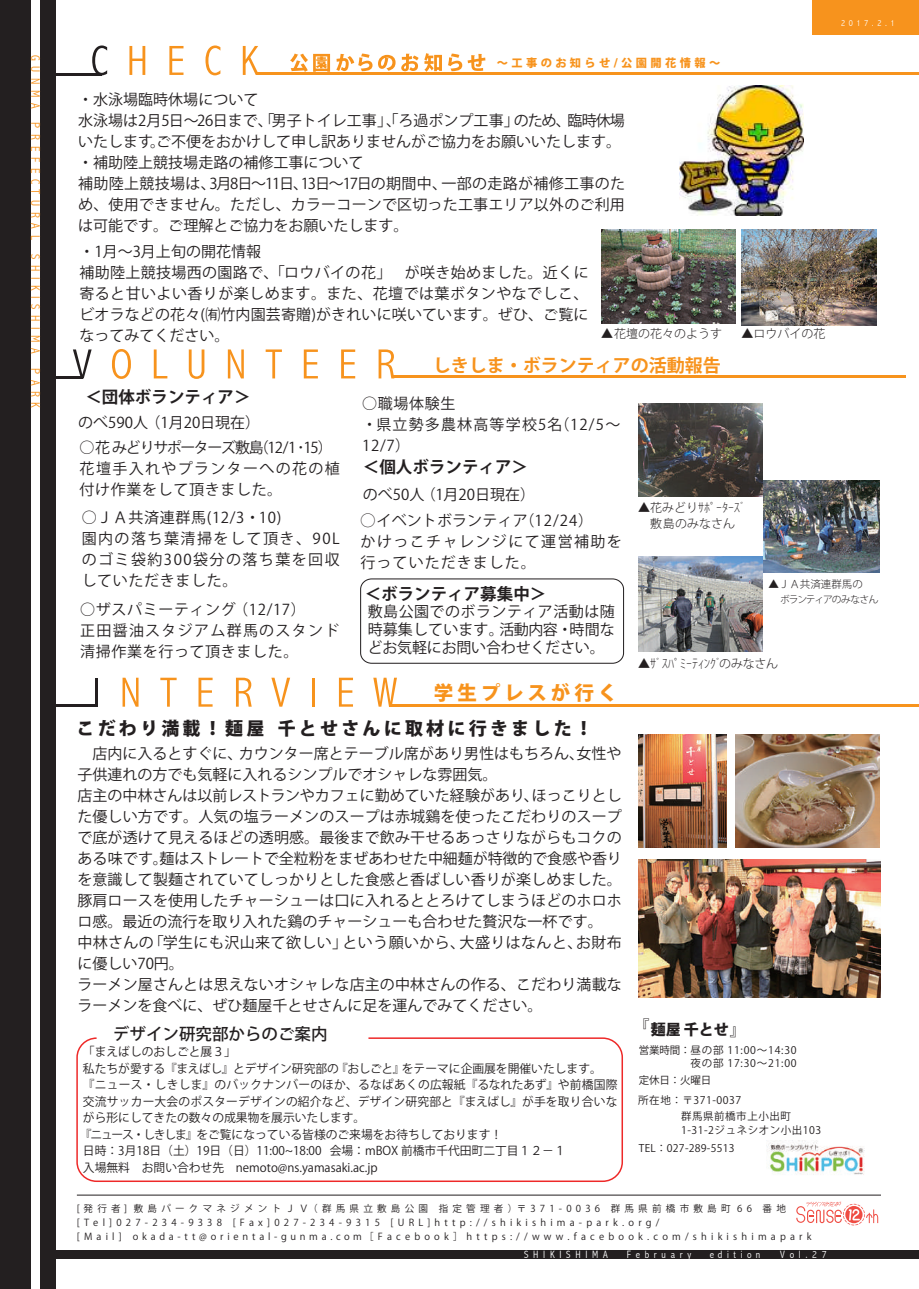
<style>
.page{position:relative;width:919px;height:1289px;background:#fff}
.page>*{position:absolute;margin:0;border:0;box-sizing:border-box;transform-origin:0 0}
.t1{font:800 19.5px "Koz Go Pro";letter-spacing:.2em;color:#f7931d}
.t2{font:800 18px "Koz Go Pro";letter-spacing:.18em;color:#231f20}
.t3{font:700 18px "Koz Go Pro";color:#f7931d}
.t4{font:700 16.5px "Koz Go Pro";color:#231f20}
.t5{font:500 16.5px "Koz Go Pro";color:#231f20}
.t6{font:15px/21px "Koz Go Pro";letter-spacing:.01em;color:#231f20}
.t7{font:15px/21px "Koz Go Pro";letter-spacing:.04em;color:#231f20}
.t8{font:15px/21px "Koz Go Pro";letter-spacing:.095em;color:#231f20}
.t9{font:15px/21px "Koz Go Pro";letter-spacing:.065em;color:#231f20}
.t10{font:15px/21px "Koz Go Pro";letter-spacing:.08em;color:#231f20}
.t11{font:800 15px "Koz Go Pro";color:#231f20}
.t12{font:300 condensed 12.75px "Abadi";letter-spacing:.44em;color:#f7931d}
.t13{font:12px/16.5px "Koz Go Pro";color:#231f20}
.t14{font:300 12px/15.8px "Koz Go Pro";color:#231f20;text-align:center}
.t15{font:800 11.25px "Koz Go Pro";letter-spacing:.3em;color:#f7931d}
.t16{font:300 condensed 10.65px "Abadi";letter-spacing:.44em;color:#fff}
.t17{font:10.5px/16.4px "Koz Go Pro";letter-spacing:.05em;color:#231f20}
.t18{font:10.5px/12.6px "Koz Go Pro";letter-spacing:.075em;color:#231f20;text-align:right}
.t19{font:10.5px "Koz Go Pro";letter-spacing:.025em;color:#231f20}
.t20{font:300 10.5px "Koz Go Pro";color:#231f20}
.t21{font:300 9.75px "Koz Go Pro";letter-spacing:-.12em;color:#231f20}
.t22{font:9.6px/13.8px "Koz Go Pro";letter-spacing:.44em;color:#231f20}
.t23{font:300 condensed 9px "Abadi";color:#fff}
.s1{font-weight:400}
</style>
<div class="page">
<img style="left:679px;top:85px;width:124px;height:130px">
<img style="left:601px;top:229px;width:134px;height:94px">
<img style="left:741px;top:229px;width:135px;height:96px">
<img style="left:638px;top:403px;width:124px;height:93px">
<img style="left:763px;top:480px;width:116px;height:92px">
<img style="left:638px;top:556px;width:124px;height:95px">
<img style="left:638px;top:860px;width:242px;height:137px">
<img style="left:735px;top:735px;width:144px;height:112px">
<img style="left:638px;top:735px;width:88px;height:112px">
<div style="left:0;top:0;width:55px;height:1288px;background:#231f20"></div>
<div style="left:31px;top:0;width:9px;height:1288px;background:#fff"></div>
<div style="left:812px;top:0;width:106px;height:34px;background:#f7931d"></div>
<div style="left:51px;top:1249px;width:867px;height:9px;background:#231f20"></div>
<hr style="left:77px;top:1194px;width:803px;height:1px;background:#231f20">
<svg style="left:290px;top:54px;width:40px;height:18px"></svg>
<svg style="left:336px;top:54px;width:36px;height:17px"></svg>
<svg style="left:378px;top:55px;width:17px;height:16px"></svg>
<svg style="left:401px;top:54px;width:17px;height:17px"></svg>
<svg style="left:424px;top:53px;width:18px;height:19px"></svg>
<svg style="left:448px;top:54px;width:37px;height:17px"></svg>
<svg style="left:92px;top:45px;width:15px;height:30px"></svg>
<svg style="left:129px;top:46px;width:16px;height:29px"></svg>
<svg style="left:169px;top:46px;width:14px;height:29px"></svg>
<svg style="left:205px;top:45px;width:15px;height:30px"></svg>
<svg style="left:243px;top:46px;width:15px;height:29px"></svg>
<hr style="left:256px;top:72px;width:662px;height:3px;background:#f7931d">
<hr style="left:51px;top:73px;width:51px;height:2px;background:#231f20">
<hr style="left:389px;top:704px;width:529px;height:2px;background:#f7931d">
<hr style="left:55px;top:704px;width:43px;height:2px;background:#231f20">
<hr style="left:95px;top:677px;width:3px;height:29px;background:#231f20">
<svg style="left:122px;top:677px;width:16px;height:29px"></svg>
<svg style="left:160px;top:677px;width:17px;height:29px"></svg>
<svg style="left:198px;top:677px;width:14px;height:29px"></svg>
<svg style="left:236px;top:677px;width:16px;height:29px"></svg>
<svg style="left:271px;top:677px;width:19px;height:29px"></svg>
<hr style="left:312px;top:677px;width:3px;height:29px;background:#f7931d">
<svg style="left:339px;top:677px;width:14px;height:29px"></svg>
<svg style="left:373px;top:677px;width:24px;height:29px"></svg>
<hr style="left:392px;top:375px;width:514px;height:3px;background:#f7931d">
<hr style="left:41px;top:376px;width:42px;height:2px;background:#231f20">
<svg style="left:73px;top:349px;width:19px;height:29px"></svg>
<svg style="left:112px;top:349px;width:19px;height:30px"></svg>
<svg style="left:154px;top:349px;width:13px;height:29px"></svg>
<svg style="left:189px;top:349px;width:15px;height:30px"></svg>
<svg style="left:228px;top:349px;width:16px;height:29px"></svg>
<svg style="left:265px;top:349px;width:17px;height:29px"></svg>
<svg style="left:304px;top:349px;width:14px;height:29px"></svg>
<svg style="left:341px;top:349px;width:14px;height:29px"></svg>
<svg style="left:378px;top:349px;width:16px;height:29px"></svg>
<div style="left:360px;top:578px;width:264px;height:85px;border:1px solid #231f20;border-radius:11px"></div>
<img style="left:766px;top:1140px;width:99px;height:35px">
<svg style="left:796px;top:1201px;width:82px;height:24px"></svg>
<div style="left:76px;top:1037px;width:547px;height:144px;border:2px solid #ee2928;border-radius:19px"></div>
<p class="t12" style="left:43px;top:55px;width:355px;rotate:90deg">GUNMA PREFECTURAL SHIKISHIMA PARK</p>
<p class="t15" style="left:497px;top:55px;width:225px">～工事のお知らせ/公園開花情報～</p>
<p class="t6" style="left:78px;top:89px;width:548px">・水泳場臨時休場について<br>水泳場は2月5日～26日まで、「男子トイレ工事」「ろ過ポンプ工事」のため、臨時休場</p>
<p class="t6" style="left:78px;top:110px;width:548px;text-indent:308px">、<br>いたします。ご不便をおかけして申し訳ありませんがご協力をお願いいたします。・補助陸上競技場走路の補修工事について<br>補助陸上競技場は、3月8日～11日、13日～17日の期間中、一部の走路が補修工事のため、使用できません。ただし、カラーコーンで区切った工事エリア以外のご利用は可能です。ご理解とご協力をお願いたします。　　</p>
<p class="t6" style="left:79px;top:241px;width:510px">・1月～3月上旬の開花情報<br>補助陸上競技場西の園路で、「ロウバイの花」　が咲き始めました。近くに寄ると甘いよい香りが楽しめます。また、花壇では葉ボタンやなでしこ、ビオラなどの花々(㈲竹内園芸寄贈)がきれいに咲いています。ぜひ、ご覧になってみてください。</p>
<p class="t14" style="left:601px;top:326px;width:123px">▲花壇の花々のようす</p>
<p class="t14" style="left:741px;top:326px;width:86px">▲ロウバイの花</p>
<p class="t3" style="left:432px;top:353px;width:289px">しきしま・ボランティアの活動報告</p>
<p class="t23" style="left:841px;top:18px;width:55px">2017.2.1</p>
<p class="t4" style="left:85px;top:386px;width:166px">＜団体ボランティア＞</p>
<p class="t6" style="left:78px;top:412px;width:183px">のべ590人（1月20日現在）</p>
<p class="t7" style="left:80px;top:437px;width:262px">○花みどりサポーターズ敷島（12/1･15）花壇手入れやプランターへの花の植付け作業をして頂きました。</p>
<p class="t8" style="left:82px;top:507px;width:259px">○ＪＡ共済連群馬(12/3・10)<br>園内の落ち葉清掃をして頂き、90Lのゴミ袋約300袋分の落ち葉を回収していただきました。</p>
<p class="t7" style="left:80px;top:599px;width:261px">○ザスパミーティング（12/17）<br>正田醤油スタジアム群馬のスタンド清掃作業を行って頂きました。</p>
<p class="t10" style="left:362px;top:393px;width:259px">○職場体験生<br>・県立勢多農林高等学校5名（12/5～<br>12/7）</p>
<p class="t4" style="left:363px;top:456px;width:166px">＜個人ボランティア＞</p>
<p class="t6" style="left:363px;top:484px;width:174px">のべ50人（1月20日現在）</p>
<p class="t9" style="left:360px;top:510px;width:263px">◯イベントボランティア（12/24）<br>かけっこチャレンジにて運営補助を行っていただきました。</p>
<p class="t4" style="left:365px;top:583px;width:183px">＜ボランティア募集中＞</p>
<p class="t6" style="left:367px;top:603px;width:249px;line-height:18px;text-align:justify">敷島公園でのボランティア活動は随時募集しています。活動内容・時間などお気軽にお問い合わせください。</p>
<h1 class="t1" style="left:434px;top:680px;width:185px">学生プレスが行く</h1>
<p class="t2" style="left:76px;top:716px;width:518px">こだわり満載！麺屋 千とせさんに取材に行きました！</p>
<p class="t6" style="left:77px;top:743px;width:546px">　店内に入るとすぐに、カウンター席とテーブル席があり男性はもちろん、女性や子供連れの方でも気軽に入れるシンプルでオシャレな雰囲気。<br>店主の中林さんは以前レストランやカフェに勤めていた経験があり、ほっこりとした優しい方です。人気の塩ラーメンのスープは赤城鷄を使ったこだわりのスープで底が透けて見えるほどの透明感。最後まで飲み干せるあっさりながらもコクのある味です。麺はストレートで全粒粉をまぜあわせた中細麺が特徴的で食感や香りを意識して製麺されていてしっかりとした食感と香ばしい香りが楽しめました。豚肩ロースを使用したチャーシューは口に入れるととろけてしまうほどのホロホロ感。最近の流行を取り入れた鷄のチャーシューも合わせた贅沢な一杯です。<br>中林さんの「学生にも沢山来て欲しい」という願いから、大盛りはなんと、お財布に優しい70円。<br>ラーメン屋さんとは思えないオシャレな店主の中林さんの作る、こだわり満載なラーメンを食べに、ぜひ麺屋千とせさんに足を運んでみてください。</p>
<p class="t13" style="left:80px;top:1043px;width:539px">「まえばしのおしごと展３」<br>私たちが愛する『まえばし』とデザイン研究部の『おしごと』をテーマに企画展を開催いたします。<br>『ニュース・しきしま』のバックナンバーのほか、るなぱあくの広報紙『るなれたあず』や前橋国際交流サッカー大会のポスターデザインの紹介など、デザイン研究部と『まえばし』が手を取り合いながら形にしてきたの数々の成果物を展示いたします。<br>『ニュース・しきしま』をご覧になっている皆様のご来場をお待ちしております！<br>日時：3月18日（土）19日（日）11:00~18:00 会場：mBOX 前橋市千代田町二丁目１２－１<br>入場無料　お問い合わせ先　nemoto@ns.yamasaki.ac.jp</p>
<p class="t5" style="left:113px;top:1023px;width:216px">デザイン研究部からのご案内</p>
<p class="t14" style="left:638px;top:500px;width:109px">▲花みどりｻﾎﾟｰﾀｰｽﾞ敷島のみなさん</p>
<p class="t20" style="left:768px;top:577px;width:96px">▲ＪＡ共済連群馬の</p>
<p class="t21" style="left:780px;top:593px;width:100px">ボランティアのみなさん</p>
<p class="t14" style="left:638px;top:656px;width:142px">▲ｻﾞｽﾊﾟﾐｰﾃｨﾝｸﾞのみなさん</p>
<p class="t11" style="left:634px;top:1019px;width:112px"><sup>『</sup>麺屋 千とせ<span class="s1">』</span></p>
<p class="t17" style="left:639px;top:1072px;width:74px">定休日：火曜日</p>
<p class="t18" style="left:639px;top:1044px;width:159px">営業時間：昼の部 11:00～14:30夜の部 17:30～21:00</p>
<p class="t17" style="left:681px;top:1091px;width:111px;text-indent:-43px">所在地：〒371-0037<br>群馬県前橋市上小出町</p>
<p class="t17" style="left:681px;top:1121px;width:142px">1-31-2ジュネシオン小出103</p>
<p class="t19" style="left:639px;top:1140px;width:97px">TEL：027-289-5513</p>
<p class="t22" style="left:77px;top:1202px;width:710px">[発行者] 敷島パークマネジメントＪＶ（群馬県立敷島公園 指定管理者）〒371-0036 群馬県前橋市敷島町 66 番地[Tel]027-234-9338 [Fax]027-234-9315 [URL]http://shikishima-park.org/</p>
<p class="t22" style="left:77px;top:1229px;width:736px">[Mail] okada-tt@oriental-gunma.com［Facebook］https://www.facebook.com/shikishimapark</p>
<p class="t16" style="left:524px;top:1248px;width:85px">SHIKISHIMA</p>
<p class="t16" style="left:626px;top:1248px;width:66px">February</p>
<p class="t16" style="left:710px;top:1248px;width:52px">edition</p>
<p class="t16" style="left:780px;top:1248px;width:48px">Vol.27</p>
</div>
